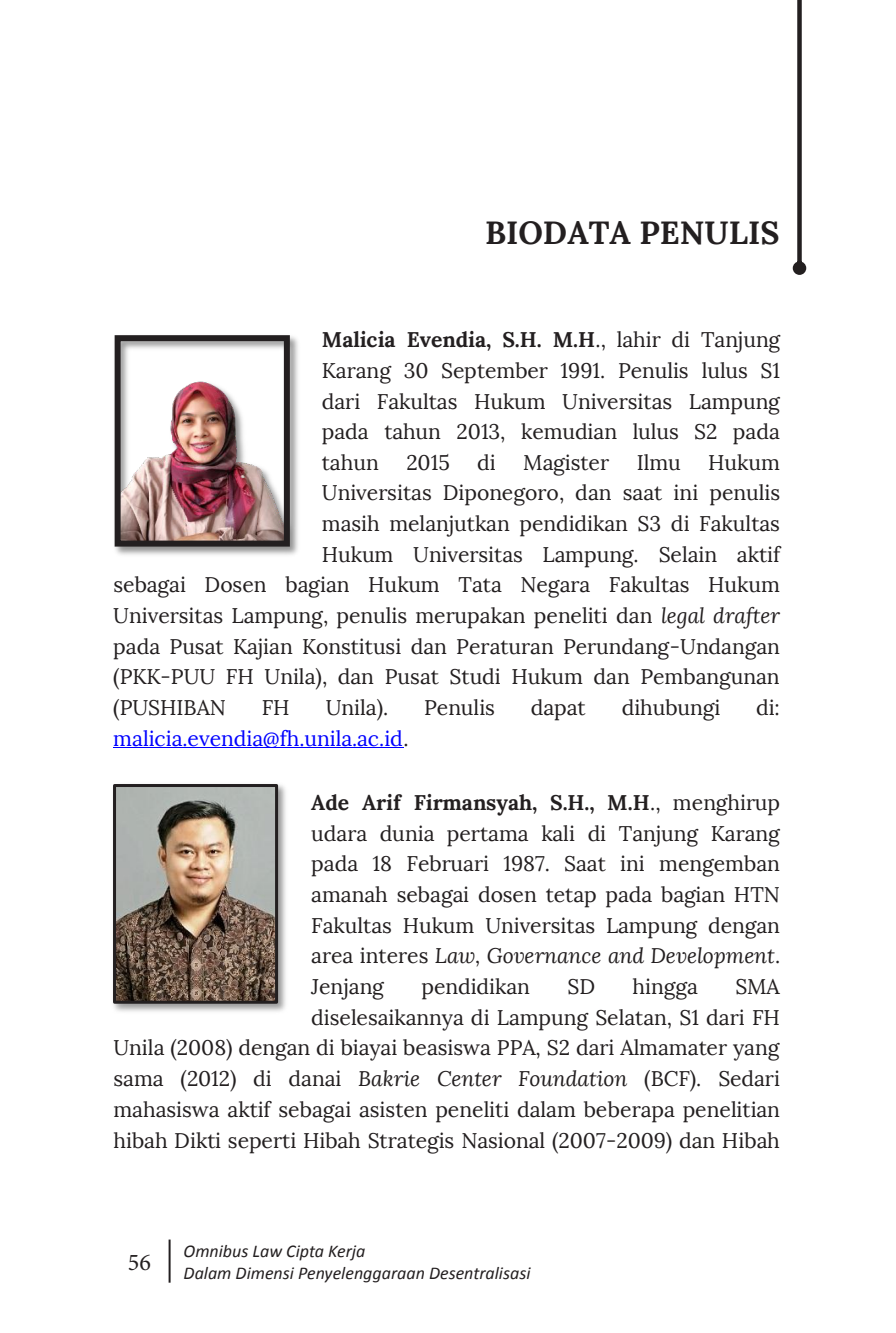
<style>
.page{position:relative;width:896px;height:1333px;background:#fff}
.page>*{position:absolute;margin:0;border:0;box-sizing:border-box;transform-origin:0 0}
.t1{font:700 32px "Lora";color:#231f20}
.t2{font:24px "Minion Pro";color:#231f20}
.t3{font:21.2px/30.6px "Lora";color:#231f20;text-align:justify}
.t4{font:21.2px "Lora";color:#00f}
.t5{font:italic 18px/21.6px "Calibri";color:#231f20}
.s1{font-weight:700}
.s2{font-style:italic}
.s3{color:#231f20}
</style>
<div class="page">
<hr style="left:169px;top:1239px;width:2px;height:43px;background:#231f20">
<img style="left:113px;top:784px;width:173px;height:228px">
<img style="left:117px;top:788px;width:157px;height:211px">
<div style="left:113px;top:784px;width:165px;height:219px;border:3px solid #231f20"></div>
<hr style="left:113px;top:747px;width:290px;height:1px;background:#00f">
<img style="left:114px;top:335px;width:184px;height:220px">
<img style="left:122px;top:342px;width:161px;height:197px">
<div style="left:115px;top:335px;width:175px;height:211px;border:6px solid #231f20"></div>
<svg style="left:793px;top:0;width:13px;height:275px"></svg>
<p class="t1" style="left:485px;top:212px;width:296px">BIODATA PENULIS</p>
<p class="t3" style="left:322px;top:324px;width:460px"><span class="s1">Malicia Evendia, S.H. M.H</span>., lahir di Tanjung Karang 30 September 1991. Penulis lulus S1 dari Fakultas Hukum Universitas Lampung pada tahun 2013, kemudian lulus S2 pada tahun</p>
<p class="t3" style="left:406px;top:447px;width:45px">2015</p>
<p class="t3" style="left:477px;top:447px;width:20px">di</p>
<p class="t3" style="left:523px;top:447px;width:87px">Magister</p>
<p class="t3" style="left:637px;top:447px;width:46px">Ilmu</p>
<p class="t3" style="left:708px;top:447px;width:73px">Hukum</p>
<p class="t3" style="left:322px;top:477px;width:460px">Universitas Diponegoro, dan saat ini penulis</p>
<p class="t3" style="left:322px;top:508px;width:459px">masih melanjutkan pendidikan S3 di Fakultas</p>
<p class="t3" style="left:322px;top:539px;width:460px">Hukum Universitas Lampung. Selain aktif</p>
<p class="t3" style="left:113px;top:569px;width:668px">sebagai Dosen bagian Hukum Tata Negara Fakultas Hukum</p>
<p class="t3" style="left:113px;top:600px;width:668px">Universitas Lampung, penulis merupakan peneliti dan <span class="s2">legal drafter</span></p>
<p class="t3" style="left:113px;top:631px;width:668px">pada Pusat Kajian Konstitusi dan Peraturan Perundang-Undangan</p>
<p class="t3" style="left:113px;top:661px;width:668px">(PKK-PUU FH Unila), dan Pusat Studi Hukum dan Pembangunan</p>
<p class="t3" style="left:113px;top:692px;width:114px">(PUSHIBAN</p>
<p class="t3" style="left:262px;top:692px;width:29px">FH</p>
<p class="t3" style="left:326px;top:692px;width:64px">Unila).</p>
<p class="t3" style="left:424px;top:692px;width:72px">Penulis</p>
<p class="t3" style="left:531px;top:692px;width:56px">dapat</p>
<p class="t3" style="left:622px;top:692px;width:100px">dihubungi</p>
<p class="t3" style="left:756px;top:692px;width:25px">di:</p>
<p class="t4" style="left:113px;top:725px;width:297px">malicia.evendia@fh.unila.ac.id<span class="s3">.</span></p>
<p class="t3" style="left:311px;top:786px;width:470px"><span class="s1">Ade Arif Firmansyah, S.H., M.H</span>., menghirup udara dunia pertama kali di Tanjung Karang pada 18 Februari 1987. Saat ini mengemban amanah sebagai dosen tetap pada bagian HTN Fakultas Hukum Universitas Lampung dengan area interes <span class="s2">Law, Governance and Development</span>.<br>Jenjang</p>
<p class="t3" style="left:421px;top:971px;width:110px">pendidikan</p>
<p class="t3" style="left:567px;top:971px;width:29px">SD</p>
<p class="t3" style="left:632px;top:971px;width:67px">hingga</p>
<p class="t3" style="left:113px;top:971px;width:668px;text-align:right">SMA<br>diselesaikannya di Lampung Selatan, S1 dari FH<br>Unila (2008) dengan di biayai beasiswa PPA, S2 dari Almamater yang sama (2012) di danai <span class="s2">Bakrie Center Foundation</span> (BCF). Sedari mahasiswa aktif sebagai asisten peneliti dalam beberapa penelitian hibah Dikti seperti Hibah Strategis Nasional (2007-2009) dan Hibah</p>
<p class="t2" style="left:128px;top:1245px;width:25px">56</p>
<p class="t5" style="left:184px;top:1239px;width:348px">Omnibus Law Cipta Kerja<br>Dalam Dimensi Penyelenggaraan Desentralisasi</p>
</div>
